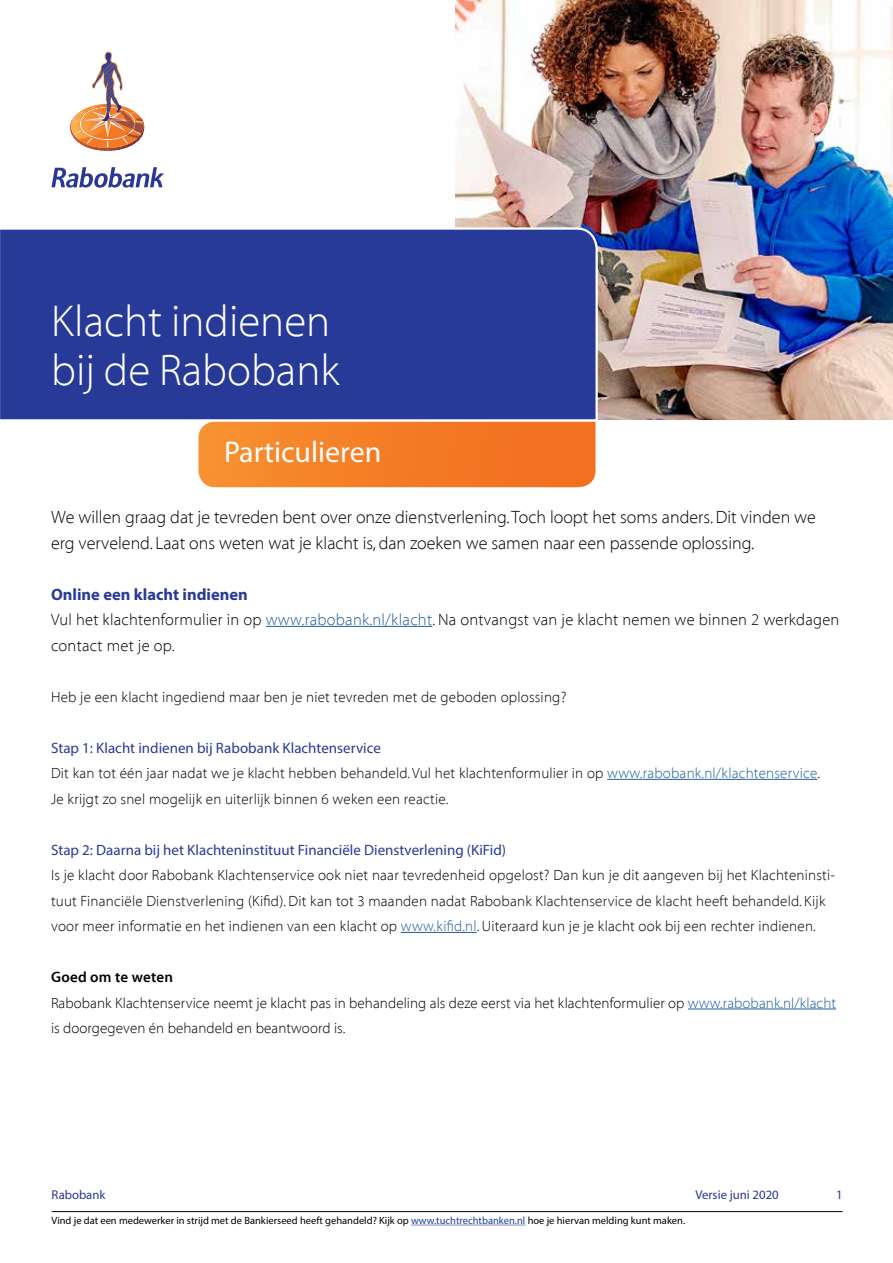
<style>
.page{position:relative;width:893px;height:1263px;background:#fff}
.page>*{position:absolute;margin:0;border:0;box-sizing:border-box;transform-origin:0 0}
.t1{font:300 45px/49.5px "Myriad";color:#fff}
.t2{font:30px "Myriad Pro";color:#fff}
.t3{font:300 18px/25.5px "Myriad";color:#000}
.t4{font:300 16.5px/25.5px "Myriad";letter-spacing:.015em;color:#000}
.t5{font:700 16.5px "Myriad Pro";color:#283a97}
.t6{font:300 15px/25.5px "Myriad";letter-spacing:.015em;color:#000}
.t7{font:15px "Myriad Pro";color:#283a97}
.t8{font:12.75px "Myriad Pro";color:#2a3795}
.t9{font:10.5px "Myriad Pro";color:#000}
.s1{color:#215e9e}
.s2{font-weight:600}
.s3{color:#1b4298}
</style>
<div class="page">
<svg style="left:51px;top:167px;width:113px;height:21px"></svg>
<hr style="left:69px;top:115px;width:2px;height:36px;background:#cd622c">
<hr style="left:71px;top:115px;width:1px;height:36px;background:#cb612d">
<hr style="left:72px;top:115px;width:1px;height:36px;background:#ca602d">
<hr style="left:73px;top:115px;width:1px;height:36px;background:#c8602d">
<hr style="left:74px;top:115px;width:1px;height:36px;background:#c75f2d">
<hr style="left:75px;top:115px;width:1px;height:36px;background:#c65e2e">
<hr style="left:76px;top:115px;width:1px;height:36px;background:#c55d2e">
<hr style="left:77px;top:115px;width:1px;height:36px;background:#c35c2e">
<hr style="left:78px;top:115px;width:1px;height:36px;background:#c25c2e">
<hr style="left:79px;top:115px;width:1px;height:36px;background:#c15b2f">
<hr style="left:80px;top:115px;width:1px;height:36px;background:#c05b2f">
<hr style="left:81px;top:115px;width:1px;height:36px;background:#bf5a2f">
<hr style="left:82px;top:115px;width:1px;height:36px;background:#bd592f">
<hr style="left:83px;top:115px;width:1px;height:36px;background:#bc5830">
<hr style="left:84px;top:115px;width:1px;height:36px;background:#ba5730">
<hr style="left:85px;top:115px;width:1px;height:36px;background:#ba5730">
<hr style="left:86px;top:115px;width:1px;height:36px;background:#b85630">
<hr style="left:87px;top:115px;width:1px;height:36px;background:#b75531">
<hr style="left:88px;top:115px;width:1px;height:36px;background:#b65531">
<hr style="left:89px;top:115px;width:1px;height:36px;background:#b55431">
<hr style="left:90px;top:115px;width:1px;height:36px;background:#b35331">
<hr style="left:91px;top:115px;width:1px;height:36px;background:#b35331">
<hr style="left:92px;top:115px;width:1px;height:36px;background:#b15232">
<hr style="left:93px;top:115px;width:1px;height:36px;background:#b05132">
<hr style="left:94px;top:115px;width:1px;height:36px;background:#af5132">
<hr style="left:95px;top:115px;width:1px;height:36px;background:#ad5032">
<hr style="left:96px;top:115px;width:1px;height:36px;background:#ab4e32">
<hr style="left:97px;top:115px;width:1px;height:36px;background:#aa4e33">
<hr style="left:98px;top:115px;width:1px;height:36px;background:#a94e33">
<hr style="left:99px;top:115px;width:1px;height:36px;background:#a84d33">
<hr style="left:100px;top:115px;width:1px;height:36px;background:#a74c33">
<hr style="left:101px;top:115px;width:1px;height:36px;background:#a54b33">
<hr style="left:102px;top:115px;width:1px;height:36px;background:#a44a34">
<hr style="left:103px;top:115px;width:1px;height:36px;background:#a34934">
<hr style="left:104px;top:115px;width:1px;height:36px;background:#a24934">
<hr style="left:105px;top:115px;width:1px;height:36px;background:#a14934">
<hr style="left:106px;top:115px;width:1px;height:36px;background:#a04834">
<hr style="left:107px;top:115px;width:1px;height:36px;background:#9f4734">
<hr style="left:108px;top:115px;width:1px;height:36px;background:#9e4634">
<hr style="left:109px;top:115px;width:1px;height:36px;background:#9c4634">
<hr style="left:110px;top:115px;width:1px;height:36px;background:#9b4535">
<hr style="left:111px;top:115px;width:1px;height:36px;background:#9a4535">
<hr style="left:112px;top:115px;width:1px;height:36px;background:#994435">
<hr style="left:113px;top:115px;width:1px;height:36px;background:#974435">
<hr style="left:114px;top:115px;width:1px;height:36px;background:#964335">
<hr style="left:115px;top:115px;width:1px;height:36px;background:#954235">
<hr style="left:116px;top:115px;width:1px;height:36px;background:#944235">
<hr style="left:117px;top:115px;width:1px;height:36px;background:#934135">
<hr style="left:118px;top:115px;width:1px;height:36px;background:#924135">
<hr style="left:119px;top:115px;width:1px;height:36px;background:#914035">
<hr style="left:120px;top:115px;width:1px;height:36px;background:#903f36">
<hr style="left:121px;top:115px;width:1px;height:36px;background:#8e3f36">
<hr style="left:122px;top:115px;width:1px;height:36px;background:#8e3e36">
<hr style="left:123px;top:115px;width:1px;height:36px;background:#8c3d36">
<hr style="left:124px;top:115px;width:1px;height:36px;background:#8b3d36">
<hr style="left:125px;top:115px;width:1px;height:36px;background:#8a3c36">
<hr style="left:126px;top:115px;width:1px;height:36px;background:#893c36">
<hr style="left:127px;top:115px;width:1px;height:36px;background:#883b36">
<hr style="left:128px;top:115px;width:1px;height:36px;background:#873b36">
<hr style="left:129px;top:115px;width:1px;height:36px;background:#863a36">
<hr style="left:130px;top:115px;width:1px;height:36px;background:#843936">
<hr style="left:131px;top:115px;width:1px;height:36px;background:#843936">
<hr style="left:132px;top:115px;width:1px;height:36px;background:#823936">
<hr style="left:133px;top:115px;width:1px;height:36px;background:#813836">
<hr style="left:134px;top:115px;width:1px;height:36px;background:#803836">
<hr style="left:135px;top:115px;width:1px;height:36px;background:#7f3736">
<hr style="left:136px;top:115px;width:1px;height:36px;background:#7e3636">
<hr style="left:137px;top:115px;width:1px;height:36px;background:#7c3636">
<hr style="left:138px;top:115px;width:1px;height:36px;background:#7c3637">
<hr style="left:139px;top:115px;width:1px;height:36px;background:#7a3537">
<hr style="left:140px;top:115px;width:1px;height:36px;background:#793537">
<hr style="left:141px;top:115px;width:1px;height:36px;background:#783437">
<hr style="left:142px;top:115px;width:1px;height:36px;background:#773337">
<hr style="left:143px;top:115px;width:1px;height:36px;background:#763337">
<hr style="left:144px;top:115px;width:1px;height:36px;background:#753337">
<img style="left:70px;top:52px;width:75px;height:96px">
<img style="left:455px;top:0;width:438px;height:419px">
<svg style="left:198px;top:423px;width:398px;height:65px;background:#f47f2b"></svg>
<div style="left:0;top:226px;width:599px;height:197px;background:#283a97"></div>
<hr style="left:52px;top:1211px;width:791px;height:1px;background:#000">
<hr style="left:411px;top:1225px;width:114px;height:1px;background:#8489c2">
<hr style="left:266px;top:626px;width:166px;height:1px;background:#215e9e">
<hr style="left:607px;top:779px;width:210px;height:1px;background:#215e9e">
<hr style="left:401px;top:932px;width:76px;height:1px;background:#215e9e">
<hr style="left:688px;top:1008px;width:148px;height:1px;background:#215e9e">
<h1 class="t1" style="left:51px;top:297px;width:290px">Klacht indienen bij de Rabobank</h1>
<h2 class="t2" style="left:224px;top:433px;width:159px">Particulieren</h2>
<p class="t3" style="left:51px;top:505px;width:766px">We willen graag dat je tevreden bent over onze dienstverlening. Toch loopt het soms anders. Dit vinden we erg vervelend. Laat ons weten wat je klacht is, dan zoeken we samen naar een passende oplossing.</p>
<p class="t5" style="left:51px;top:583px;width:198px">Online een klacht indienen</p>
<p class="t4" style="left:51px;top:607px;width:790px">Vul het klachtenformulier in op <span class="s1">www.rabobank.nl/klacht</span>. Na ontvangst van je klacht nemen we binnen 2 werkdagen contact met je op.</p>
<p class="t6" style="left:51px;top:684px;width:517px">Heb je een klacht ingediend maar ben je niet tevreden met de geboden oplossing?</p>
<p class="t7" style="left:51px;top:738px;width:331px">Stap 1: Klacht indienen bij Rabobank Klachtenservice</p>
<p class="t6" style="left:51px;top:761px;width:770px">Dit kan tot één jaar nadat we je klacht hebben behandeld. Vul het klachtenformulier in op <span class="s1">www.rabobank.nl/klachtenservice</span>.<br>Je krijgt zo snel mogelijk en uiterlijk binnen 6 weken een reactie.</p>
<p class="t7" style="left:51px;top:840px;width:457px">Stap 2: Daarna bij het Klachteninstituut Financiële Dienstverlening (KiFid)</p>
<p class="t6" style="left:51px;top:863px;width:785px">Is je klacht door Rabobank Klachtenservice ook niet naar tevredenheid opgelost? Dan kun je dit aangeven bij het Klachteninsti&shy;tuut Financiële Dienstverlening (Kifid). Dit kan tot 3 maanden nadat Rabobank Klachtenservice de klacht heeft behandeld. Kijk voor meer informatie en het indienen van een klacht op <span class="s1">www.kifid.nl</span>. Uiteraard kun je je klacht ook bij een rechter indienen.</p>
<p class="t6" style="left:51px;top:965px;width:787px"><span class="s2">Goed om te weten<br></span>Rabobank Klachtenservice neemt je klacht pas in behandeling als deze eerst via het klachtenformulier op <span class="s1">www.rabobank.nl/klacht </span>is doorgegeven én behandeld en beantwoord is.</p>
<p class="t8" style="left:52px;top:1187px;width:55px">Rabobank</p>
<p class="t8" style="left:695px;top:1187px;width:85px">Versie juni 2020</p>
<p class="t8" style="left:836px;top:1187px;width:8px">1</p>
<p class="t9" style="left:52px;top:1214px;width:635px">Vind je dat een medewerker in strijd met de Bankierseed heeft gehandeld? Kijk op <span class="s3">www.tuchtrechtbanken.nl</span> hoe je hiervan melding kunt maken.</p>
</div>
